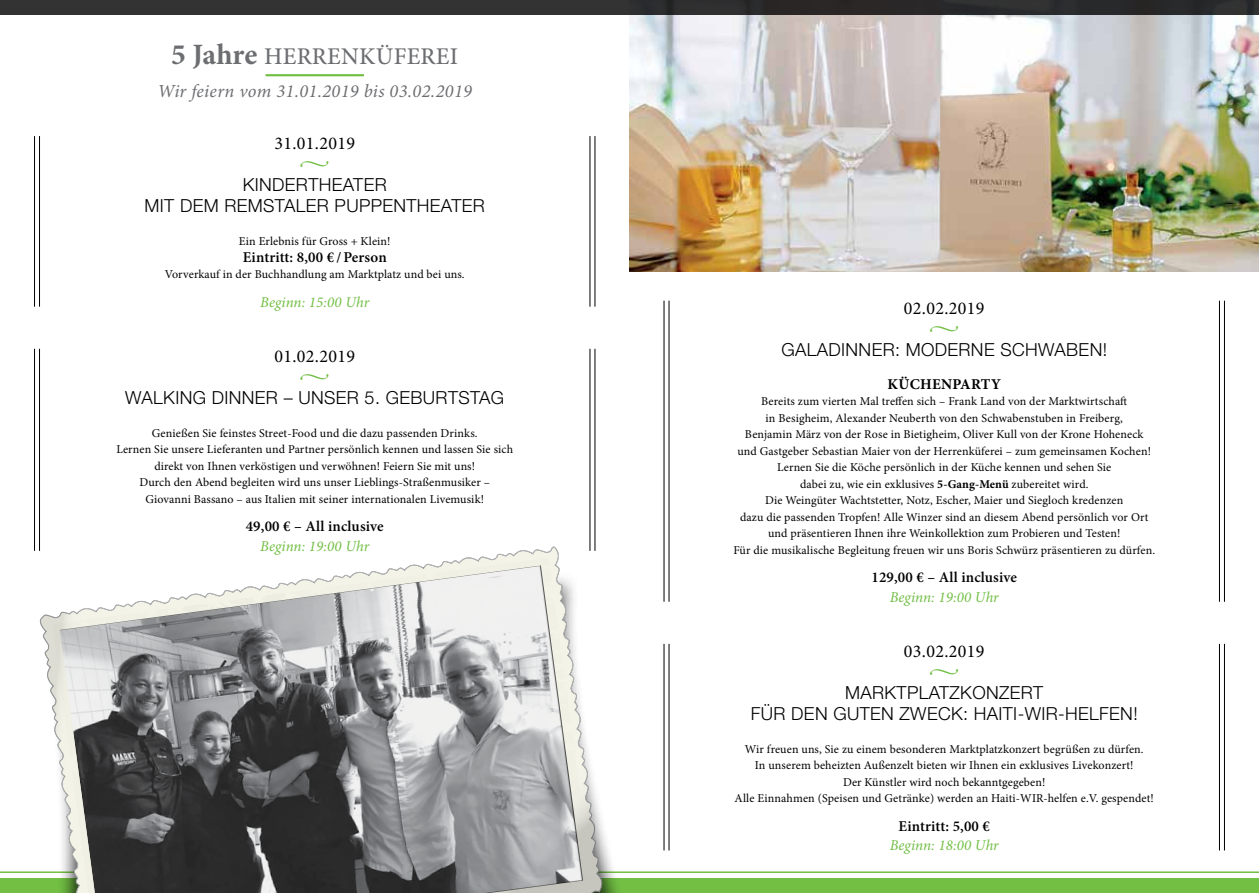
<style>
.page{position:relative;width:1259px;height:893px;background:#fff}
.page>*{position:absolute;margin:0;border:0;box-sizing:border-box;transform-origin:0 0}
.t1{font:500 24px "Minion Pro";letter-spacing:.01em;color:#6d6e71}
.t2{font:italic 18.45px "Minion Pro";letter-spacing:.02em;color:#6d6e71}
.t3{font:300 18px/21px "Helvetica Neue";letter-spacing:.02em;color:#000;text-align:center}
.t4{font:18px "Minion Pro";letter-spacing:.02em;color:#000}
.t5{font:18px "Minion Pro";color:#72bf44}
.t6{font:600 15px "Minion Pro";letter-spacing:.01em;color:#000}
.t7{font:italic 15px "Minion Pro";letter-spacing:.01em;color:#72bf44}
.t8{font:700 15px "Minion Pro";letter-spacing:.02em;color:#000}
.t9{font:12px/16.5px "Minion Pro";letter-spacing:.01em;color:#000;text-align:center}
.s1{font-weight:700;font-size:29.55px}
.s2{font-weight:700}
</style>
<div class="page">
<img style="left:629px;top:15px;width:630px;height:256px">
<div style="left:0;top:878px;width:1259px;height:15px;background:#72bf44"></div>
<hr style="left:0;top:871px;width:1259px;height:2px;background:#72bf44">
<svg style="left:0;top:0;width:1259px;height:15px;background:#2e2e2e"></svg>
<hr style="left:668px;top:301px;width:1px;height:301px;background:#000">
<hr style="left:663px;top:301px;width:1px;height:301px;background:#000">
<hr style="left:1224px;top:301px;width:1px;height:301px;background:#000">
<hr style="left:1219px;top:301px;width:1px;height:301px;background:#000">
<hr style="left:668px;top:644px;width:1px;height:206px;background:#000">
<hr style="left:663px;top:644px;width:1px;height:206px;background:#000">
<hr style="left:1224px;top:644px;width:1px;height:206px;background:#000">
<hr style="left:1219px;top:644px;width:1px;height:206px;background:#000">
<hr style="left:265px;top:74px;width:99px;height:2px;background:#72bf44">
<hr style="left:39px;top:136px;width:1px;height:171px;background:#000">
<hr style="left:34px;top:136px;width:1px;height:171px;background:#000">
<hr style="left:594px;top:136px;width:1px;height:171px;background:#000">
<hr style="left:589px;top:136px;width:1px;height:171px;background:#000">
<hr style="left:39px;top:349px;width:1px;height:202px;background:#000">
<hr style="left:34px;top:349px;width:1px;height:202px;background:#000">
<hr style="left:594px;top:349px;width:1px;height:202px;background:#000">
<hr style="left:589px;top:349px;width:1px;height:202px;background:#000">
<div style="left:411px;top:570px;width:216px;height:323px;background:#000;opacity:.75"></div>
<svg style="left:40px;top:547px;width:562px;height:346px"></svg>
<svg style="left:554px;top:558px;width:37px;height:335px"></svg>
<svg style="left:122px;top:547px;width:432px;height:18px"></svg>
<svg style="left:57px;top:565px;width:527px;height:328px;background:#959696"></svg>
<h1 class="t1" style="left:171px;top:40px;width:288px"><span class="s1">5 Jahre</span> HERRENKÜFEREI</h1>
<h2 class="t2" style="left:157px;top:79px;width:316px">Wir feiern vom 31.01.2019 bis 03.02.2019</h2>
<h3 class="t4" style="left:274px;top:131px;width:82px">31.01.2019</h3>
<h3 class="t5" style="left:300px;top:150px;width:32px">•</h3>
<h3 class="t3" style="left:145px;top:174px;width:342px">KINDERTHEATER<br>MIT DEM REMSTALER PUPPENTHEATER</h3>
<p class="t9" style="left:239px;top:233px;width:153px">Ein Erlebnis für Gross + Klein!</p>
<p class="t6" style="left:243px;top:246px;width:145px">Eintritt: 8,00 € /Person</p>
<p class="t9" style="left:165px;top:266px;width:301px">Vorverkauf in der Buchhandlung am Marktplatz und bei uns.</p>
<p class="t7" style="left:260px;top:292px;width:111px">Beginn: 15:00 Uhr</p>
<h3 class="t4" style="left:274px;top:344px;width:82px">01.02.2019</h3>
<h3 class="t5" style="left:300px;top:363px;width:32px">•</h3>
<h3 class="t3" style="left:125px;top:387px;width:380px">WALKING DINNER – UNSER 5. GEBURTSTAG</h3>
<p class="t9" style="left:116px;top:425px;width:398px">Genießen Sie feinstes Street-Food und die dazu passenden Drinks.<br>Lernen Sie unsere Lieferanten und Partner persönlich kennen und lassen Sie sich direkt von Ihnen verköstigen und verwöhnen! Feiern Sie mit uns!<br>Durch den Abend begleiten wird uns unser Lieblings-Straßenmusiker – Giovanni Bassano – aus Italien mit seiner internationalen Livemusik!</p>
<p class="t6" style="left:246px;top:516px;width:139px">49,00 € – All inclusive</p>
<p class="t7" style="left:260px;top:536px;width:111px">Beginn: 19:00 Uhr</p>
<h3 class="t4" style="left:904px;top:296px;width:82px">02.02.2019</h3>
<h3 class="t5" style="left:929px;top:315px;width:32px">•</h3>
<h3 class="t3" style="left:781px;top:338px;width:327px">GALADINNER: MODERNE SCHWABEN!</h3>
<p class="t8" style="left:887px;top:373px;width:115px">KÜCHENPARTY</p>
<p class="t9" style="left:733px;top:393px;width:423px">Bereits zum vierten Mal treffen sich – Frank Land von der Marktwirtschaft<br>in Besigheim, Alexander Neuberth von den Schwabenstuben in Freiberg,<br>Benjamin März von der Rose in Bietigheim, Oliver Kull von der Krone Hoheneck<br>und Gastgeber Sebastian Maier von der Herrenküferei – zum gemeinsamen Kochen!<br>Lernen Sie die Köche persönlich in der Küche kennen und sehen Sie<br>dabei zu, wie ein exklusives <span class="s2">5-Gang-Menü</span> zubereitet wird.<br>Die Weingüter Wachtstetter, Notz, Escher, Maier und Siegloch kredenzen<br>dazu die passenden Tropfen! Alle Winzer sind an diesem Abend persönlich vor Ort und präsentieren Ihnen ihre Weinkollektion zum Probieren und Testen!<br>Für die musikalische Begleitung freuen wir uns Boris Schwürz präsentieren zu dürfen.</p>
<p class="t6" style="left:871px;top:567px;width:147px">129,00 € – All inclusive</p>
<p class="t7" style="left:889px;top:587px;width:111px">Beginn: 19:00 Uhr</p>
<h3 class="t4" style="left:904px;top:639px;width:82px">03.02.2019</h3>
<h3 class="t5" style="left:929px;top:658px;width:32px">•</h3>
<h3 class="t3" style="left:751px;top:682px;width:388px">MARKTPLATZKONZERT<br>FÜR DEN GUTEN ZWECK: HAITI-WIR-HELFEN!</h3>
<p class="t9" style="left:734px;top:741px;width:421px">Wir freuen uns, Sie zu einem besonderen Marktplatzkonzert begrüßen zu dürfen.<br>In unserem beheizten Außenzelt bieten wir Ihnen ein exklusives Livekonzert!<br>Der Künstler wird noch bekanntgegeben!<br>Alle Einnahmen (Speisen und Getränke) werden an Haiti-WIR-helfen e.V. gespendet!</p>
<p class="t6" style="left:898px;top:816px;width:93px">Eintritt: 5,00 €</p>
<p class="t7" style="left:889px;top:835px;width:111px">Beginn: 18:00 Uhr</p>
</div>
